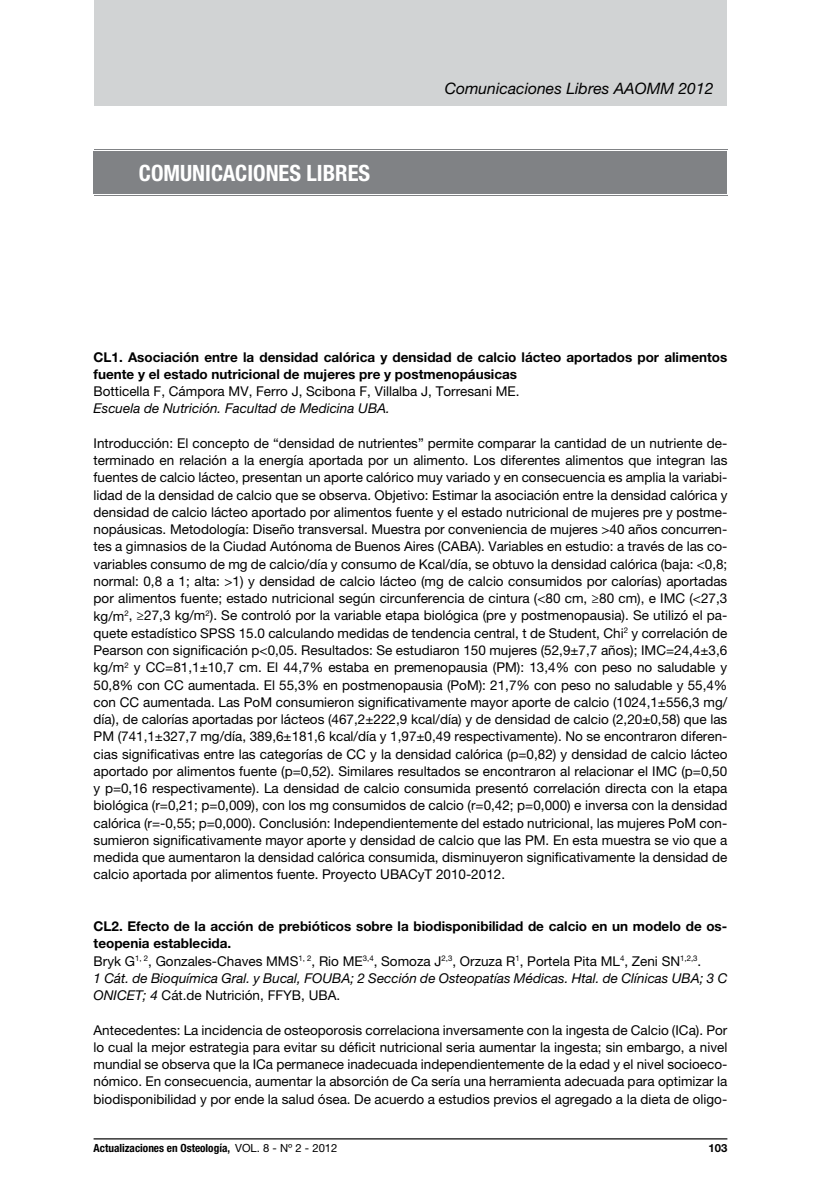
<style>
.page{position:relative;width:821px;height:1191px;background:#fff}
.page>*{position:absolute;margin:0;border:0;box-sizing:border-box;transform-origin:0 0}
.t1{font:700 condensed 22.5px "Helvetica Neue LT Std";color:#fff}
.t2{font:italic 15.75px "Helvetica Neue LT Std";color:#000}
.t3{font:13.5px/17.2px "Helvetica Neue LT Std";color:#000;text-align:justify}
.t4{font:700 13.5px/17.2px "Helvetica Neue LT Std";color:#000}
.t5{font:italic 13.5px "Helvetica Neue LT Std";color:#000}
.t6{font:700 condensed 11.25px "Helvetica Neue LT Std";color:#000}
.t7{font:700 11.25px "Helvetica Neue LT Std";color:#000}
.s1{font-weight:400}
.s2{font-weight:400;font-style:italic}
.s3{font-weight:400;font-stretch:normal}
</style>
<div class="page">
<div style="left:94px;top:0;width:632px;height:106px;background:#d1d3d4"></div>
<hr style="left:94px;top:1138px;width:633px;height:1px;background:#000">
<div style="left:94px;top:151px;width:633px;height:42px;background:#808285"></div>
<hr style="left:94px;top:149px;width:633px;height:1px;background:#808285">
<hr style="left:94px;top:195px;width:633px;height:1px;background:#808285">
<h1 class="t1" style="left:139px;top:159px;width:233px">COMUNICACIONES LIBRES</h1>
<p class="t2" style="left:445px;top:79px;width:270px">Comunicaciones Libres AAOMM 2012</p>
<p class="t4" style="left:94px;top:348px;width:635px">CL1. Asociación entre la densidad calórica y densidad de calcio lácteo aportados por alimentos fuente y el estado nutricional de mujeres pre y postmenopáusicas</p>
<p class="t3" style="left:94px;top:382px;width:427px">Botticella F, Cámpora MV, Ferro J, Scibona F, Villalba J, Torresani ME.</p>
<p class="t5" style="left:94px;top:400px;width:298px">Escuela de Nutrición. Facultad de Medicina UBA.</p>
<p class="t3" style="left:94px;top:434px;width:635px">Introducción: El concepto de “densidad de nutrientes” permite comparar la cantidad de un nutriente de&shy;terminado en relación a la energía aportada por un alimento. Los diferentes alimentos que integran las fuentes de calcio lácteo, presentan un aporte calórico muy variado y en consecuencia es amplia la variabi&shy;lidad de la densidad de calcio que se observa. Objetivo: Estimar la asociación entre la densidad calórica y densidad de calcio lácteo aportado por alimentos fuente y el estado nutricional de mujeres pre y postme&shy;nopáusicas. Metodología: Diseño transversal. Muestra por conveniencia de mujeres &gt;40 años concurren&shy;tes a gimnasios de la Ciudad Autónoma de Buenos Aires (CABA). Variables en estudio: a través de las co&shy;variables consumo de mg de calcio/día y consumo de Kcal/día, se obtuvo la densidad calórica (baja: &lt;0,8; normal: 0,8 a 1; alta: &gt;1) y densidad de calcio lácteo (mg de calcio consumidos por calorías) aportadas por alimentos fuente; estado nutricional según circunferencia de cintura (&lt;80 cm, ≥80 cm), e IMC (&lt;27,3 kg/m<sup>2</sup>, ≥27,3 kg/m<sup>2</sup>). Se controló por la variable etapa biológica (pre y postmenopausia). Se utilizó el pa&shy;quete estadístico SPSS 15.0 calculando medidas de tendencia central, t de Student, Chi<sup>2</sup> y correlación de Pearson con significación p&lt;0,05. Resultados: Se estudiaron 150 mujeres (52,9±7,7 años); IMC=24,4±3,6 kg/m<sup>2</sup> y CC=81,1±10,7 cm. El 44,7% estaba en premenopausia (PM): 13,4% con peso no saludable y 50,8% con CC aumentada. El 55,3% en postmenopausia (PoM): 21,7% con peso no saludable y 55,4% con CC aumentada. Las PoM consumieron significativamente mayor aporte de calcio (1024,1±556,3 mg/ día), de calorías aportadas por lácteos (467,2±222,9 kcal/día) y de densidad de calcio (2,20±0,58) que las PM (741,1±327,7 mg/día, 389,6±181,6 kcal/día y 1,97±0,49 respectivamente). No se encontraron diferen&shy;cias significativas entre las categorías de CC y la densidad calórica (p=0,82) y densidad de calcio lácteo aportado por alimentos fuente (p=0,52). Similares resultados se encontraron al relacionar el IMC (p=0,50 y p=0,16 respectivamente). La densidad de calcio consumida presentó correlación directa con la etapa biológica (r=0,21; p=0,009), con los mg consumidos de calcio (r=0,42; p=0,000) e inversa con la densidad calórica (r=-0,55; p=0,000). Conclusión: Independientemente del estado nutricional, las mujeres PoM con&shy;sumieron significativamente mayor aporte y densidad de calcio que las PM. En esta muestra se vio que a medida que aumentaron la densidad calórica consumida, disminuyeron significativamente la densidad de calcio aportada por alimentos fuente. Proyecto UBACyT 2010-2012.</p>
<p class="t4" style="left:94px;top:917px;width:635px">CL2. Efecto de la acción de prebióticos sobre la biodisponibilidad de calcio en un modelo de os&shy;teopenia establecida.<br><span class="s1">Bryk G</span><sup>1,</sup> <sup>2</sup><span class="s1">, Gonzales-Chaves MMS</span><sup>1,</sup> <sup>2</sup><span class="s1">, Rio ME</span><sup>3,4</sup><span class="s1">, Somoza J</span><sup>2,3</sup><span class="s1">, Orzuza R</span><sup>1</sup><span class="s1">, Portela Pita ML</span><sup>4</sup><span class="s1">, Zeni SN</span><sup>1,2,3</sup><span class="s1">.<br></span><span class="s2">1 Cát. de Bioquímica Gral. y Bucal, FOUBA; 2 Sección de Osteopatías Médicas. Htal. de Clínicas UBA; 3 C ONICET; 4</span> <span class="s1">Cát.de Nutrición, FFYB, UBA.</span></p>
<p class="t3" style="left:94px;top:1021px;width:635px">Antecedentes: La incidencia de osteoporosis correlaciona inversamente con la ingesta de Calcio (ICa). Por lo cual la mejor estrategia para evitar su déficit nutricional seria aumentar la ingesta; sin embargo, a nivel mundial se observa que la ICa permanece inadecuada independientemente de la edad y el nivel socioeco&shy;nómico. En consecuencia, aumentar la absorción de Ca sería una herramienta adecuada para optimizar la biodisponibilidad y por ende la salud ósea. De acuerdo a estudios previos el agregado a la dieta de oligo-</p>
<p class="t6" style="left:94px;top:1141px;width:245px">Actualizaciones en Osteología, <span class="s3">VOL. 8 - Nº 2 - 2012</span></p>
<p class="t7" style="left:708px;top:1141px;width:20px">103</p>
</div>
